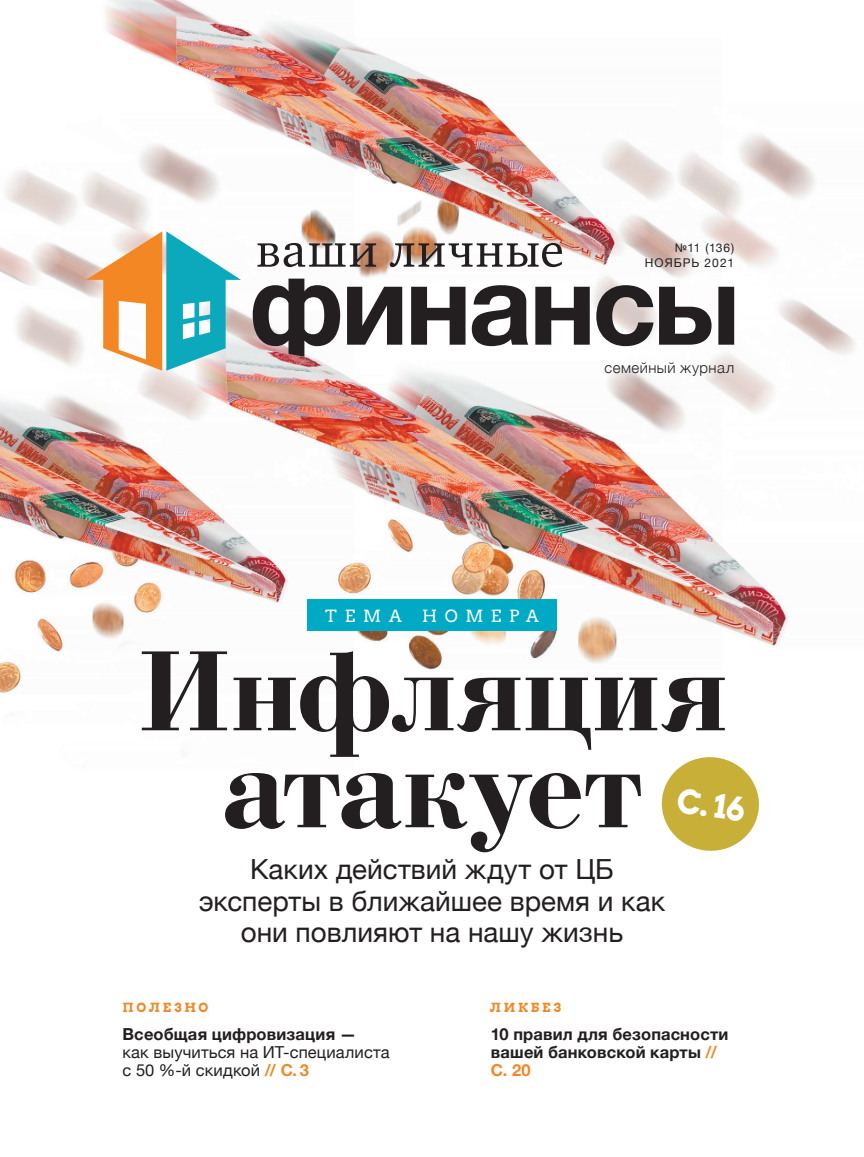
<style>
.page{position:relative;width:864px;height:1157px;background:#fff}
.page>*{position:absolute;margin:0;border:0;box-sizing:border-box;transform-origin:0 0}
.TITUL-1_big_Bodoni{font:700 120.3px/96.9px "Bodoni C";letter-spacing:.005em;color:#231f20;text-align:center}
.t1{font:700 33px "Arvo";color:#fff}
.TITUL-2_news_Helveti{font:27.75px/31.8px "Helvetica Neue";color:#231f20;text-align:center}
.RUBRIKA_big{font:16.8px "Arvo";letter-spacing:.45em;color:#fff}
.t2{font:16.5px/18px "Helvetica Neue";letter-spacing:.005em;color:#231f20}
.t3{font:700 16.5px/18px "Helvetica Neue";letter-spacing:.01em;color:#231f20}
.t4{font:300 15px "Helvetica Neue";letter-spacing:.03em;color:#231f20}
.t5{font:700 12.6px "Arvo";letter-spacing:.21em;color:#f28724}
.t6{font:12px "Helvetica Neue";letter-spacing:.08em;color:#231f20}
.s1{font-weight:700}
.s2{font-weight:700;color:#f28724}
.s3{color:#f28724}
</style>
<div class="page">
<img style="left:0;top:0;width:856px;height:693px">
<svg style="left:252px;top:279px;width:481px;height:86px"></svg>
<svg style="left:86px;top:231px;width:155px;height:140px"></svg>
<svg style="left:257px;top:243px;width:304px;height:24px"></svg>
<svg style="left:661px;top:757px;width:98px;height:94px"></svg>
<div style="left:307px;top:599px;width:249px;height:31px;background:#00a9c4"></div>
<img style="left:238px;top:345px;width:124px;height:41px">
<p class="t6" style="left:674px;top:239px;width:61px">№11 (136)</p>
<p class="t6" style="left:644px;top:254px;width:91px">НОЯБРЬ 2021</p>
<p class="t4" style="left:604px;top:356px;width:131px">семейный журнал</p>
<p class="RUBRIKA_big" style="left:325px;top:605px;width:215px">тема номера</p>
<p class="TITUL-1_big_Bodoni" style="left:137px;top:652px;width:591px">Инфляция атакует</p>
<p class="TITUL-2_news_Helveti" style="left:199px;top:854px;width:468px">Каких действий ждут от ЦБ эксперты в ближайшее время и как они повлияют на нашу жизнь</p>
<p class="t1" style="left:679px;top:779px;width:70px;rotate:8deg">С. 16</p>
<p class="t5" style="left:122px;top:999px;width:87px">полезно</p>
<p class="t2" style="left:122px;top:1026px;width:268px"><span class="s1">Всеобщая цифровизация —<br></span>как выучиться на ИТ-специалиста с 50 %-й скидкой <span class="s2">// С. 3</span></p>
<p class="t5" style="left:489px;top:999px;width:73px">ликбез</p>
<p class="t3" style="left:490px;top:1025px;width:239px">10 правил для безопасности вашей банковской карты <span class="s3">//<br>С. 20</span></p>
</div>
